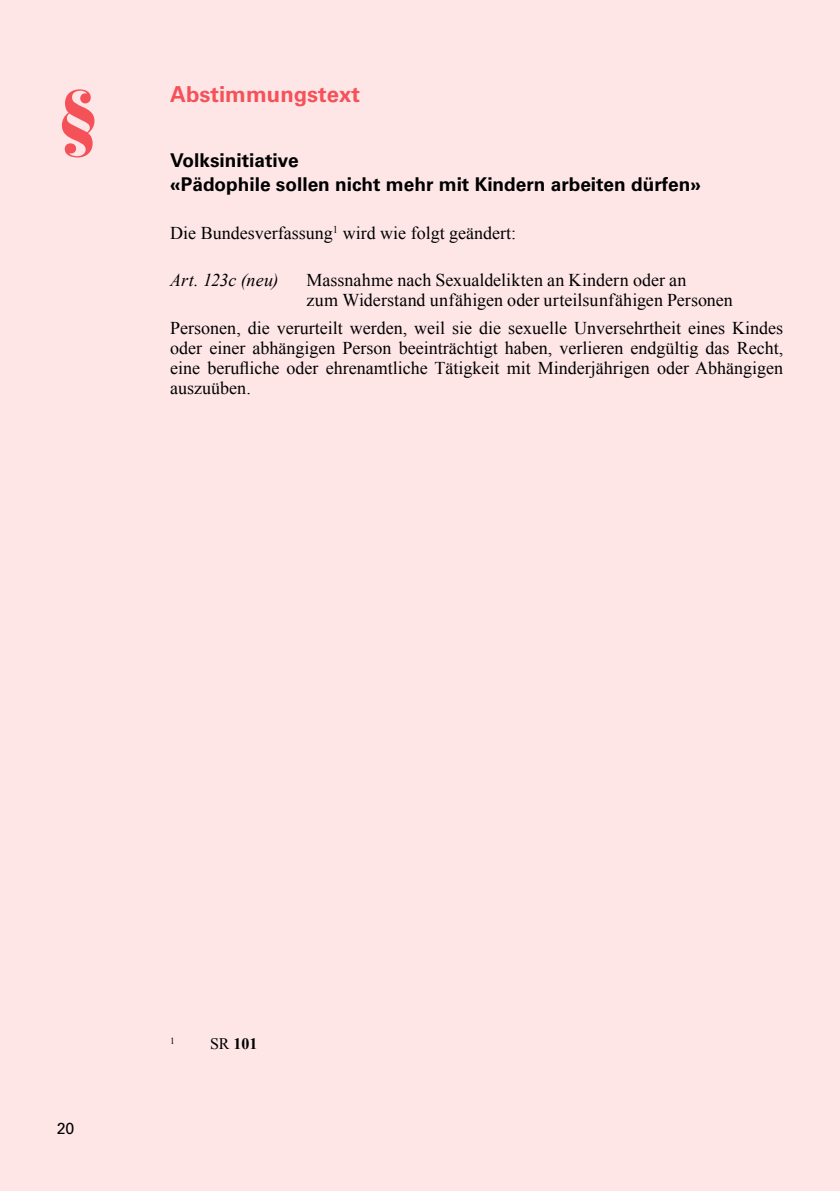
<style>
.page{position:relative;width:840px;height:1191px;background:#fff}
.page>*{position:absolute;margin:0;border:0;box-sizing:border-box;transform-origin:0 0}
.t1{font:900 70px "Bauer Bodoni";color:#f55159}
.t2{font:700 22px "Univers";color:#f55159}
.t3{font:700 19px/24px "Univers";color:#000}
.t4{font:18px/20px "Times New Roman";color:#000}
.t5{font:italic 18px "Times New Roman";color:#000}
.t6{font:700 16px "Times New Roman";color:#000}
.t7{font:16px "Univers";color:#000}
.t8{font:9.4px "Times New Roman";color:#000}
.s1{font-weight:400}
</style>
<div class="page">
<div style="left:0;top:0;width:839px;height:1191px;background:#fee6e7"></div>
<h1 class="t1" style="left:57px;top:73px;width:44px">§</h1>
<p class="t2" style="left:170px;top:81px;width:191px">Abstimmungstext</p>
<p class="t3" style="left:170px;top:148px;width:532px">Volksinitiative<br>«Pädophile sollen nicht mehr mit Kindern arbeiten dürfen»</p>
<p class="t4" style="left:170px;top:222px;width:347px">Die Bundesverfassung<sup>1</sup> wird wie folgt geändert:</p>
<p class="t5" style="left:170px;top:267px;width:110px">Art. 123c (neu)</p>
<p class="t4" style="left:306px;top:270px;width:428px">Massnahme nach Sexualdelikten an Kindern oder an<br>zum Widerstand unfähigen oder urteilsunfähigen Personen</p>
<p class="t4" style="left:170px;top:318px;width:614px;text-align:justify">Personen, die verurteilt werden, weil sie die sexuelle Unversehrtheit eines Kindes oder einer abhängigen Person beeinträchtigt haben, verlieren endgültig das Recht, eine berufliche oder ehrenamtliche Tätigkeit mit Minderjährigen oder Abhängigen auszuüben.</p>
<p class="t7" style="left:57px;top:1119px;width:19px">20</p>
<p class="t8" style="left:170px;top:1034px;width:6px">1</p>
<p class="t6" style="left:210px;top:1032px;width:49px"><span class="s1">SR</span> 101</p>
</div>
